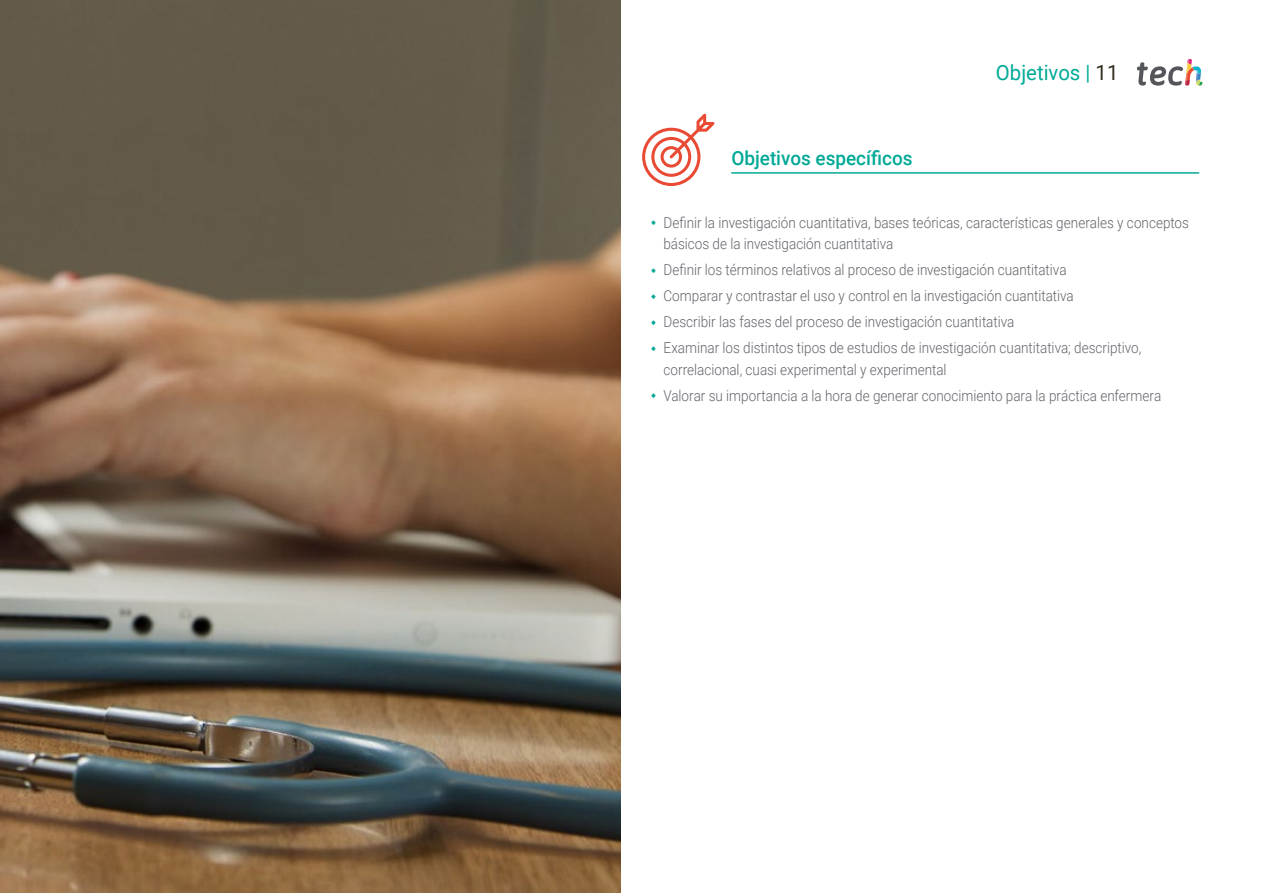
<style>
.page{position:relative;width:1263px;height:893px;background:#fff}
.page>*{position:absolute;margin:0;border:0;box-sizing:border-box;transform-origin:0 0}
.t1{font:21px "Roboto";color:#00a996}
.t2{font:500 19.5px "Roboto";color:#00a996}
.t3{font:300 15px/26px "Roboto";color:#61646a;scale:.9 1}
.s1{color:#312e20}
</style>
<div class="page">
<svg style="left:642px;top:114px;width:72px;height:72px"></svg>
<hr style="left:731px;top:173px;width:468px;height:1px;background:#00a996">
<img style="left:0;top:0;width:621px;height:893px">
<svg style="left:1137px;top:59px;width:65px;height:27px"></svg>
<h2 class="t2" style="left:731px;top:144px;width:183px">Objetivos específicos</h2>
<h1 class="t1" style="left:996px;top:57px;width:124px">Objetivos | <span class="s1">11</span></h1>
<p class="t3" style="left:663px;top:211px;width:585px;line-height:21.8px">Definir la investigación cuantitativa, bases teóricas, características generales y conceptos básicos de la investigación cuantitativa</p>
<p class="t3" style="left:663px;top:257px;width:533px">Definir los términos relativos al proceso de investigación cuantitativa<br>Comparar y contrastar el uso y control en la investigación cuantitativa<br>Describir las fases del proceso de investigación cuantitativa<br>Examinar los distintos tipos de estudios de investigación cuantitativa; descriptivo,</p>
<p class="t3" style="left:663px;top:356px;width:555px">correlacional, cuasi experimental y experimental<br>Valorar su importancia a la hora de generar conocimiento para la práctica enfermera</p>
</div>
